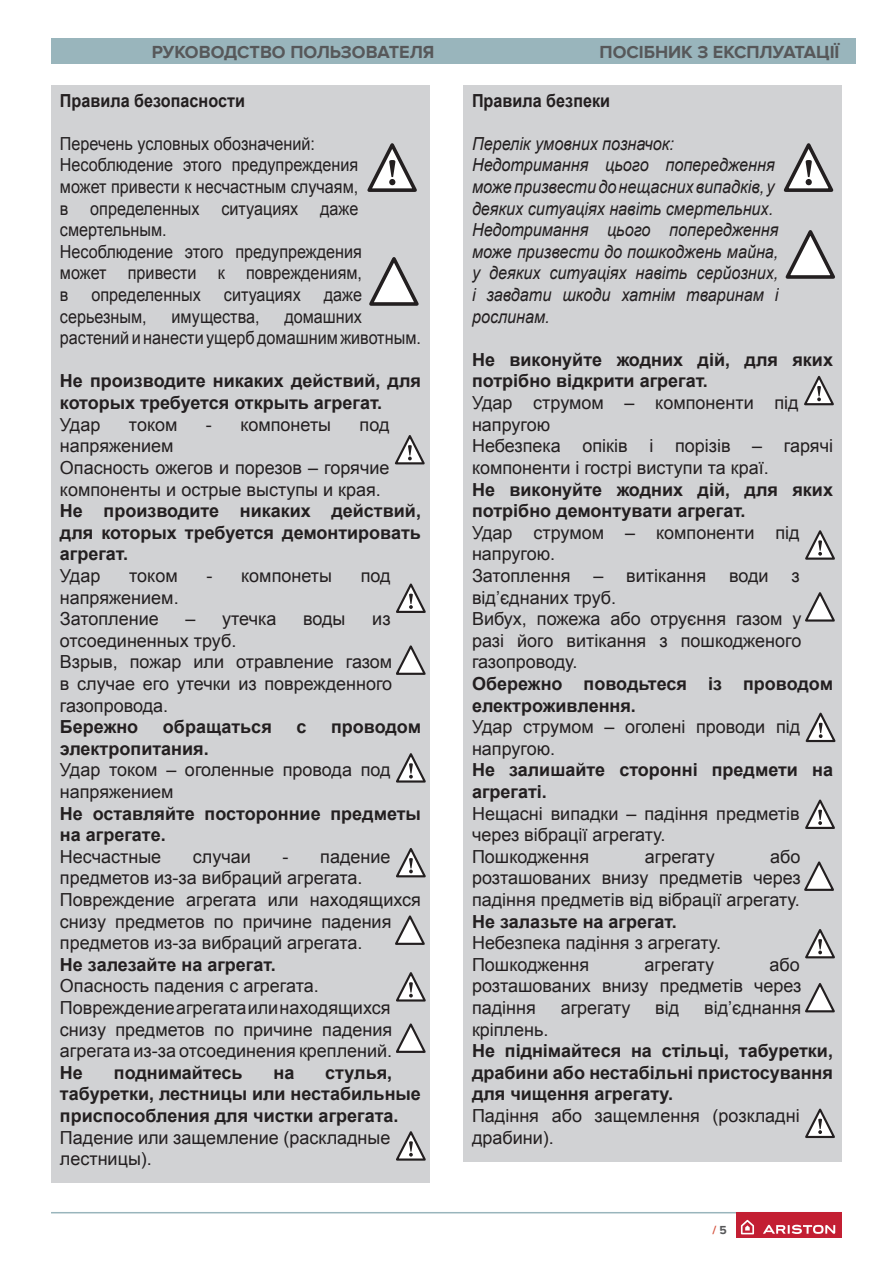
<style>
.page{position:relative;width:893px;height:1263px;background:#fff}
.page>*{position:absolute;margin:0;border:0;box-sizing:border-box;transform-origin:0 0}
.t1{font:18px/21.6px "Arial";color:#231f20}
.t2{font:700 18px/21.6px "Arial";color:#231f20}
.t3{font:18px/21.6px "Arial";color:#231f20;scale:.9 1}
.t4{font:italic 18px/21.6px "Arial";color:#231f20;scale:.9 1}
.t5{font:700 18px "Proxima Nova";color:#57585a}
.t6{font:700 18px "Arial";color:#231f20;scale:.9 1}
.t7{font:700 12px "Proxima Nova";color:#d55541}
.s1{color:#57585a}
</style>
<div class="page">
<hr style="left:51px;top:1212px;width:791px;height:1px;background:#99b5bc">
<div style="left:736px;top:1212px;width:106px;height:26px;background:#c31f33"></div>
<svg style="left:741px;top:1220px;width:13px;height:14px"></svg>
<svg style="left:763px;top:1225px;width:72px;height:9px"></svg>
<div style="left:51px;top:38px;width:804px;height:26px;background:#99b5bc"></div>
<div style="left:51px;top:85px;width:378px;height:1097px;background:#d1d2d4"></div>
<div style="left:463px;top:85px;width:378px;height:1076px;background:#d1d2d4"></div>
<svg style="left:367px;top:143px;width:50px;height:49px"></svg>
<svg style="left:783px;top:143px;width:51px;height:49px"></svg>
<svg style="left:369px;top:257px;width:50px;height:49px"></svg>
<svg style="left:785px;top:230px;width:50px;height:49px"></svg>
<svg style="left:396px;top:645px;width:30px;height:30px"></svg>
<svg style="left:806px;top:592px;width:29px;height:30px"></svg>
<svg style="left:396px;top:915px;width:29px;height:30px"></svg>
<svg style="left:805px;top:861px;width:29px;height:30px"></svg>
<svg style="left:396px;top:1023px;width:30px;height:30px"></svg>
<svg style="left:806px;top:983px;width:29px;height:30px"></svg>
<svg style="left:395px;top:435px;width:29px;height:30px"></svg>
<svg style="left:804px;top:375px;width:29px;height:31px"></svg>
<svg style="left:396px;top:583px;width:29px;height:30px"></svg>
<svg style="left:805px;top:530px;width:30px;height:30px"></svg>
<svg style="left:396px;top:753px;width:29px;height:30px"></svg>
<svg style="left:805px;top:712px;width:30px;height:30px"></svg>
<svg style="left:396px;top:848px;width:29px;height:30px"></svg>
<svg style="left:805px;top:799px;width:30px;height:30px"></svg>
<svg style="left:396px;top:972px;width:29px;height:30px"></svg>
<svg style="left:805px;top:929px;width:30px;height:30px"></svg>
<svg style="left:396px;top:1131px;width:29px;height:30px"></svg>
<svg style="left:805px;top:1108px;width:30px;height:30px"></svg>
<p class="t5" style="left:152px;top:42px;width:284px">РУКОВОДСТВО ПОЛЬЗОВАТЕЛЯ</p>
<p class="t5" style="left:600px;top:42px;width:241px">ПОСІБНИК З ЕКСПЛУАТАЦІЇ</p>
<p class="t6" style="left:60px;top:88px;width:207px">Правила безопасности</p>
<p class="t3" style="left:60px;top:133px;width:337px">Перечень условных обозначений:<br>Несоблюдение этого предупреждения может привести к несчастным случаям, в определенных ситуациях даже смертельным.<br>Несоблюдение этого предупреждения может привести к повреждениям, в</p>
<p class="t6" style="left:472px;top:88px;width:155px">Правила безпеки</p>
<p class="t4" style="left:472px;top:133px;width:342px">Перелік умовних позначок:<br>Недотримання цього попередження може призвести до нещасних випадків, у деяких ситуаціях навіть смертельних.<br>Недотримання цього попередження може призвести до пошкоджень майна, у деяких ситуаціях навіть серйозних, і завдати шкоди хатнім тваринам і рослинам.</p>
<p class="t2" style="left:472px;top:349px;width:362px">Не виконуйте жодних дій, для яких потрібно відкрити агрегат.</p>
<p class="t1" style="left:472px;top:392px;width:362px">Удар струмом – компоненти під напругою<br>Небезпека опіків і порізів – гарячі компоненти і гострі виступи та краї.</p>
<p class="t2" style="left:472px;top:479px;width:362px">Не виконуйте жодних дій, для яких потрібно демонтувати агрегат.</p>
<p class="t1" style="left:472px;top:522px;width:329px">Удар струмом – компоненти під напругою.<br>Затоплення</p>
<p class="t3" style="left:92px;top:284px;width:123px">определенных</p>
<p class="t3" style="left:224px;top:284px;width:87px">ситуациях</p>
<p class="t3" style="left:324px;top:284px;width:44px">даже</p>
<p class="t3" style="left:60px;top:306px;width:98px">серьезным,</p>
<p class="t3" style="left:172px;top:306px;width:99px">имущества,</p>
<p class="t3" style="left:60px;top:306px;width:403px;text-indent:224px">домашних растений и нанести ущерб домашним животным.</p>
<p class="t2" style="left:60px;top:371px;width:362px">Не производите никаких действий, для которых требуется открыть агрегат.</p>
<p class="t1" style="left:60px;top:414px;width:42px">Удар</p>
<p class="t1" style="left:129px;top:414px;width:50px">током</p>
<p class="t1" style="left:206px;top:414px;width:127px">- компонеты</p>
<p class="t1" style="left:360px;top:414px;width:31px">под</p>
<p class="t1" style="left:60px;top:435px;width:331px">напряжением<br>Опасность ожегов и порезов – горячие компоненты и острые выступы и края.</p>
<p class="t2" style="left:60px;top:500px;width:363px;text-align:justify">Не производите никаких действий, для которых требуется демонтировать агрегат.</p>
<p class="t1" style="left:60px;top:565px;width:42px">Удар</p>
<p class="t1" style="left:129px;top:565px;width:50px">током</p>
<p class="t1" style="left:206px;top:565px;width:127px">- компонеты</p>
<p class="t1" style="left:361px;top:565px;width:31px">под</p>
<p class="t1" style="left:60px;top:587px;width:120px">напряжением.<br>Затопление</p>
<p class="t1" style="left:593px;top:565px;width:114px">– витікання</p>
<p class="t1" style="left:729px;top:565px;width:41px">води</p>
<p class="t1" style="left:791px;top:565px;width:10px">з</p>
<p class="t1" style="left:472px;top:587px;width:331px">від’єднаних труб.<br>Вибух, пожежа або отруєння газом у разі його витікання з пошкодженого газопроводу.</p>
<p class="t2" style="left:472px;top:673px;width:362px">Обережно поводьтеся із проводом електроживлення.</p>
<p class="t1" style="left:472px;top:716px;width:330px">Удар струмом – оголені проводи під напругою.</p>
<p class="t2" style="left:472px;top:760px;width:362px">Не залишайте сторонні предмети на агрегаті.</p>
<p class="t1" style="left:472px;top:803px;width:329px">Нещасні випадки – падіння предметів через вібрації агрегату.<br>Пошкодження</p>
<p class="t1" style="left:185px;top:608px;width:92px">– утечка</p>
<p class="t1" style="left:303px;top:608px;width:44px">воды</p>
<p class="t1" style="left:372px;top:608px;width:20px">из</p>
<p class="t1" style="left:60px;top:630px;width:334px">отсоединенных труб.<br>Взрыв, пожар или отравление газом в случае его утечки из поврежденного газопровода.</p>
<p class="t2" style="left:60px;top:716px;width:80px">Бережно</p>
<p class="t2" style="left:163px;top:716px;width:110px">обращаться</p>
<p class="t2" style="left:296px;top:716px;width:12px">с</p>
<p class="t2" style="left:331px;top:716px;width:91px">проводом</p>
<p class="t2" style="left:60px;top:738px;width:150px">электропитания.</p>
<p class="t1" style="left:60px;top:759px;width:332px">Удар током – оголенные провода под напряжением</p>
<p class="t2" style="left:60px;top:803px;width:362px">Не оставляйте посторонние предметы на агрегате.</p>
<p class="t1" style="left:60px;top:846px;width:103px">Несчастные</p>
<p class="t1" style="left:193px;top:846px;width:59px">случаи</p>
<p class="t1" style="left:472px;top:846px;width:330px;text-align:justify;text-indent:298px">або розташованих внизу предметів через падіння предметів від вібрації агрегату.</p>
<p class="t2" style="left:472px;top:911px;width:206px">Не залазьте на агрегат.</p>
<p class="t1" style="left:472px;top:932px;width:250px">Небезпека падіння з агрегату.<br>Пошкодження</p>
<p class="t1" style="left:645px;top:846px;width:71px">агрегату</p>
<p class="t1" style="left:60px;top:846px;width:363px;text-indent:223px">- падение предметов из-за вибраций агрегата.<br>Повреждение агрегата или находящихся снизу предметов по причине падения предметов из-за вибраций агрегата.</p>
<p class="t2" style="left:60px;top:954px;width:217px">Не залезайте на агрегат.</p>
<p class="t1" style="left:60px;top:975px;width:334px">Опасность падения с агрегата.<br>Повреждение агрегата или находящихся снизу предметов по причине падения агрегата из-за отсоединения креплений.</p>
<p class="t2" style="left:60px;top:1062px;width:25px">Не</p>
<p class="t2" style="left:114px;top:1062px;width:130px">поднимайтесь</p>
<p class="t2" style="left:273px;top:1062px;width:22px">на</p>
<p class="t1" style="left:472px;top:954px;width:331px;text-align:justify;text-indent:297px">або розташованих внизу предметів через падіння</p>
<p class="t1" style="left:644px;top:954px;width:71px">агрегату</p>
<p class="t1" style="left:561px;top:997px;width:71px">агрегату</p>
<p class="t1" style="left:655px;top:997px;width:26px">від</p>
<p class="t1" style="left:704px;top:997px;width:99px">від’єднання</p>
<p class="t1" style="left:472px;top:1019px;width:78px">кріплень.</p>
<p class="t2" style="left:472px;top:1040px;width:362px;text-align:justify">Не піднімайтеся на стільці, табуретки, драбини або нестабільні пристосування для чищення агрегату.</p>
<p class="t1" style="left:472px;top:1105px;width:329px">Падіння або защемлення (розкладні драбини).</p>
<p class="t2" style="left:60px;top:1062px;width:362px;text-indent:265px">стулья, табуретки, лестницы или нестабильные приспособления для чистки агрегата.</p>
<p class="t1" style="left:60px;top:1127px;width:332px">Падение или защемление (раскладные лестницы).</p>
<p class="t7" style="left:712px;top:1223px;width:16px">/ <span class="s1">5</span></p>
</div>
